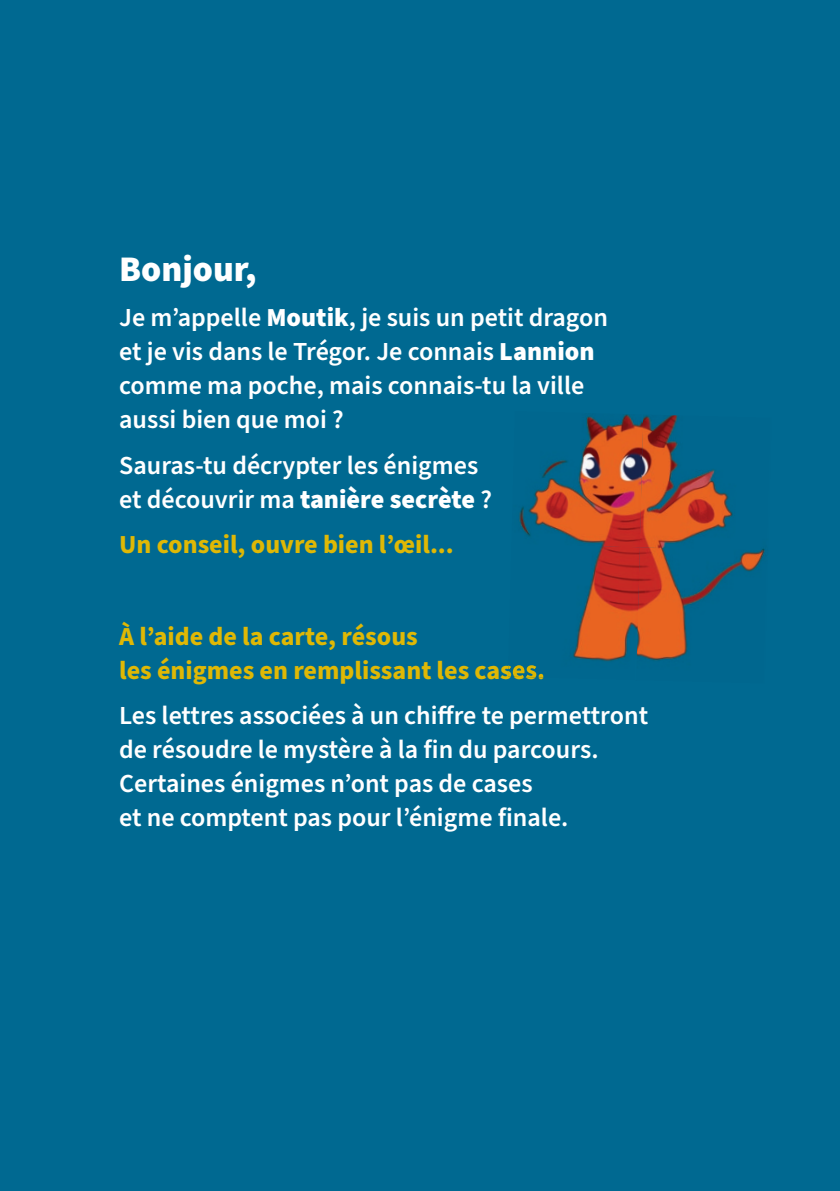
<style>
.page{position:relative;width:840px;height:1191px;background:#fff}
.page>*{position:absolute;margin:0;border:0;box-sizing:border-box;transform-origin:0 0}
.t1{font:900 36px "Source Sans Pro";color:#fff}
.t2{font:600 26px/34px "Source Sans Pro";color:#fff}
.t3{font:700 26px/34px "Source Sans Pro";color:#dfb805}
.s1{font-weight:900}
</style>
<div class="page">
<div style="left:0;top:0;width:839px;height:1191px;background:#006991"></div>
<img style="left:519px;top:414px;width:120px;height:130px">
<img style="left:639px;top:415px;width:94px;height:132px">
<img style="left:522px;top:544px;width:117px;height:134px">
<img style="left:635px;top:547px;width:130px;height:131px">
<img style="left:508px;top:657px;width:35px;height:20px">
<h1 class="t1" style="left:119px;top:244px;width:139px">Bonjour,</h1>
<p class="t2" style="left:119px;top:301px;width:490px">Je m’appelle <span class="s1">Moutik</span>, je suis un petit dragon et je vis dans le Trégor. Je connais <span class="s1">Lannion </span>comme ma poche, mais connais-tu la ville aussi bien que moi ?</p>
<p class="t2" style="left:119px;top:449px;width:374px">Sauras-tu décrypter les énigmes et découvrir ma <span class="s1">tanière secrète</span> ?</p>
<p class="t3" style="left:119px;top:528px;width:336px">Un conseil, ouvre bien l’œil...</p>
<p class="t3" style="left:119px;top:619px;width:427px">À l’aide de la carte, résous<br>les énigmes en remplissant les cases.</p>
<p class="t2" style="left:119px;top:699px;width:530px">Les lettres associées à un chiffre te permettront de résoudre le mystère à la fin du parcours.<br>Certaines énigmes n’ont pas de cases<br>et ne comptent pas pour l’énigme finale.</p>
</div>
